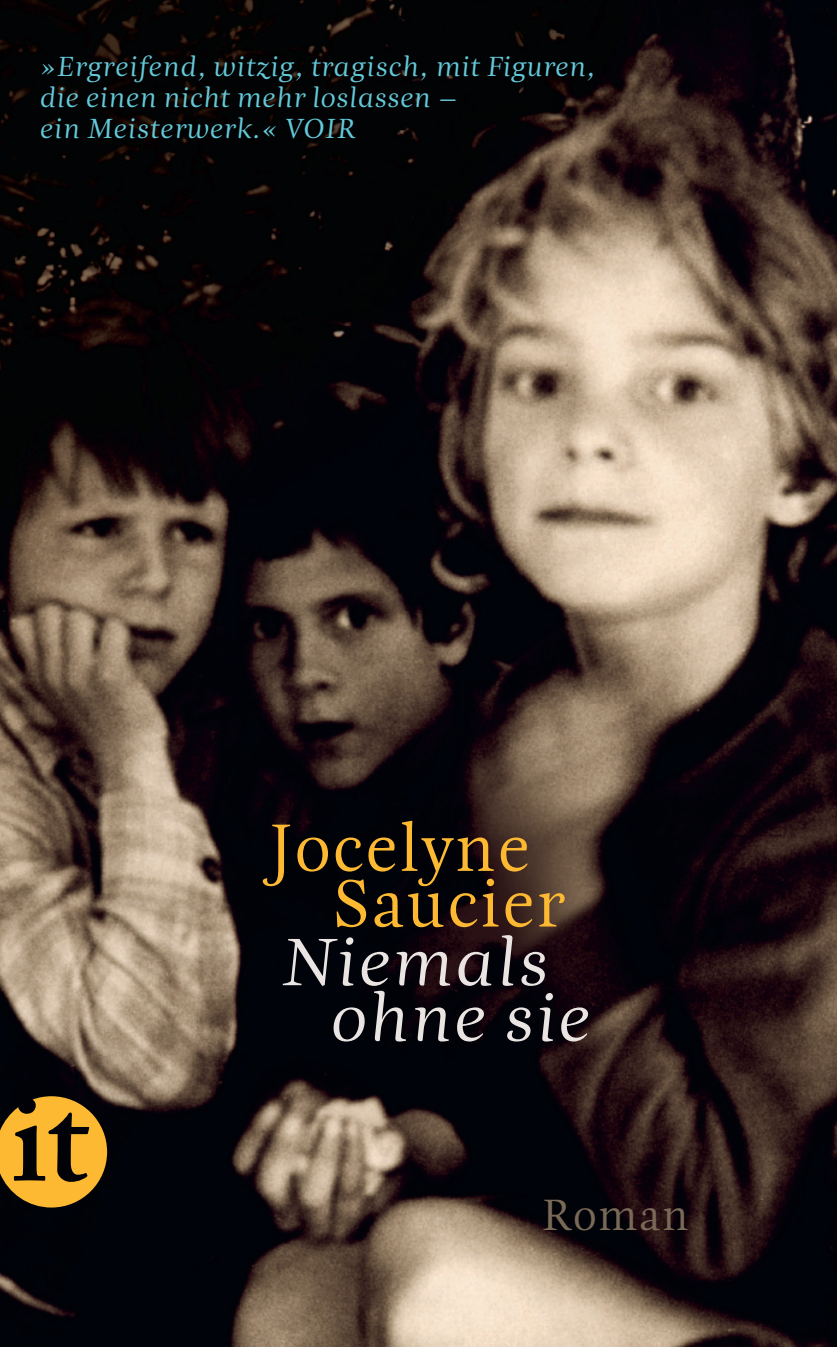
<style>
.page{position:relative;width:837px;height:1347px;background:#fff}
.page>*{position:absolute;margin:0;border:0;box-sizing:border-box;transform-origin:0 0}
.t1{font:69.5px/55.5px "Esta Pro";letter-spacing:.03em;color:#fdb931}
.t2{font:italic 69.5px/55.5px "Esta Pro";letter-spacing:.03em;color:#eae5e2}
.t3{font:45.5px "Esta Pro";letter-spacing:.03em;color:#7a6957}
.t4{font:italic 28.75px/31.2px "Esta Pro";letter-spacing:.02em;color:#63c9d8}
</style>
<div class="page">
<img style="left:0;top:0;width:836px;height:1346px">
<svg style="left:0;top:1096px;width:107px;height:111px;background:#9f7521"></svg>
<p class="t4" style="left:39px;top:51px;width:556px">»Ergreifend, witzig, tragisch, mit Figuren, die einen nicht mehr loslassen –<br>ein Meisterwerk.« Voir</p>
<h1 class="t1" style="left:333px;top:818px;width:233px;text-indent:-64px">Jocelyne<br>Saucier</h1>
<h1 class="t2" style="left:329px;top:934px;width:261px;text-indent:-48px">Niemals ohne sie</h1>
<h2 class="t3" style="left:542px;top:1187px;width:148px">Roman</h2>
</div>
